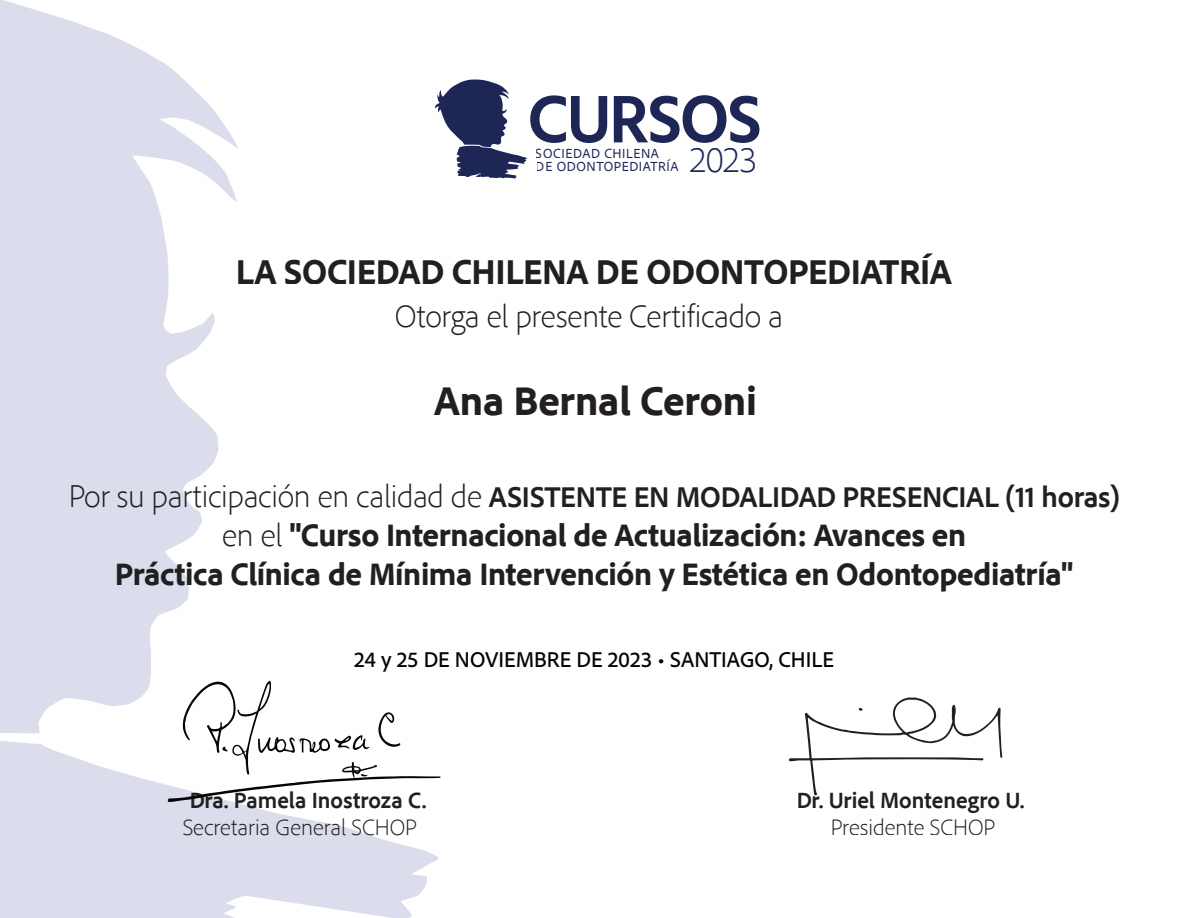
<style>
.page{position:relative;width:1188px;height:918px;background:#fff}
.page>*{position:absolute;margin:0;border:0;box-sizing:border-box;transform-origin:0 0}
.t1{font:800 42px "Adobe Clean";letter-spacing:-.005em;color:#231f20}
.t2{font:300 36.75px "Adobe Clean";color:#1e2656}
.t3{font:800 36.15px "Adobe Clean";letter-spacing:-.01em;color:#1f2020}
.t4{font:800 32.55px/39px "Adobe Clean";letter-spacing:-.01em;color:#1f2020;text-align:center}
.t5{font:300 32.55px "Adobe Clean";letter-spacing:-.01em;color:#1f2020}
.t6{font:700 30px "Adobe Clean";letter-spacing:-.01em;color:#1f2020}
.t7{font:700 23.1px "Adobe Clean";color:#1f2020}
.t8{font:300 23.1px "Adobe Clean";letter-spacing:.005em;color:#1f2020}
.t9{font:500 22.35px "Adobe Clean";color:#040503}
.t10{font:13.8px/13.4px "Adobe Clean";letter-spacing:.04em;color:#1e2656}
.s1{font-weight:300;font-size:32.55px}
.s2{font-weight:300}
</style>
<div class="page">
<svg style="left:0;top:0;width:439px;height:918px"></svg>
<svg style="left:789px;top:698px;width:213px;height:98px"></svg>
<svg style="left:168px;top:681px;width:273px;height:121px"></svg>
<svg style="left:435px;top:80px;width:324px;height:99px"></svg>
<p class="t10" style="left:536px;top:146px;width:144px">SOCIEDAD CHILENA<br>DE ODONTOPEDIATRÍA</p>
<p class="t2" style="left:690px;top:137px;width:69px">2023</p>
<p class="t3" style="left:235px;top:248px;width:718px">LA SOCIEDAD CHILENA DE ODONTOPEDIATRÍA</p>
<p class="t5" style="left:395px;top:296px;width:390px">Otorga el presente Certificado a</p>
<p class="t1" style="left:434px;top:373px;width:324px">Ana Bernal Ceroni</p>
<p class="t6" style="left:68px;top:477px;width:1053px"><span class="s1">Por su participación en calidad de</span> ASISTENTE EN MODALIDAD PRESENCIAL (11 horas)</p>
<p class="t4" style="left:115px;top:514px;width:960px"><span class="s2">en el</span> "Curso Internacional de Actualización: Avances en<br>Práctica Clínica de Mínima Intervención y Estética en Odontopediatría"</p>
<p class="t9" style="left:354px;top:646px;width:481px">24 y 25 DE NOVIEMBRE DE 2023 • SANTIAGO, CHILE</p>
<p class="t7" style="left:189px;top:785px;width:239px">Dra. Pamela Inostroza C.</p>
<p class="t8" style="left:182px;top:813px;width:237px">Secretaria General SCHOP</p>
<p class="t7" style="left:796px;top:785px;width:230px">Dr. Uriel Montenegro U.</p>
<p class="t8" style="left:831px;top:812px;width:166px">Presidente SCHOP</p>
</div>
